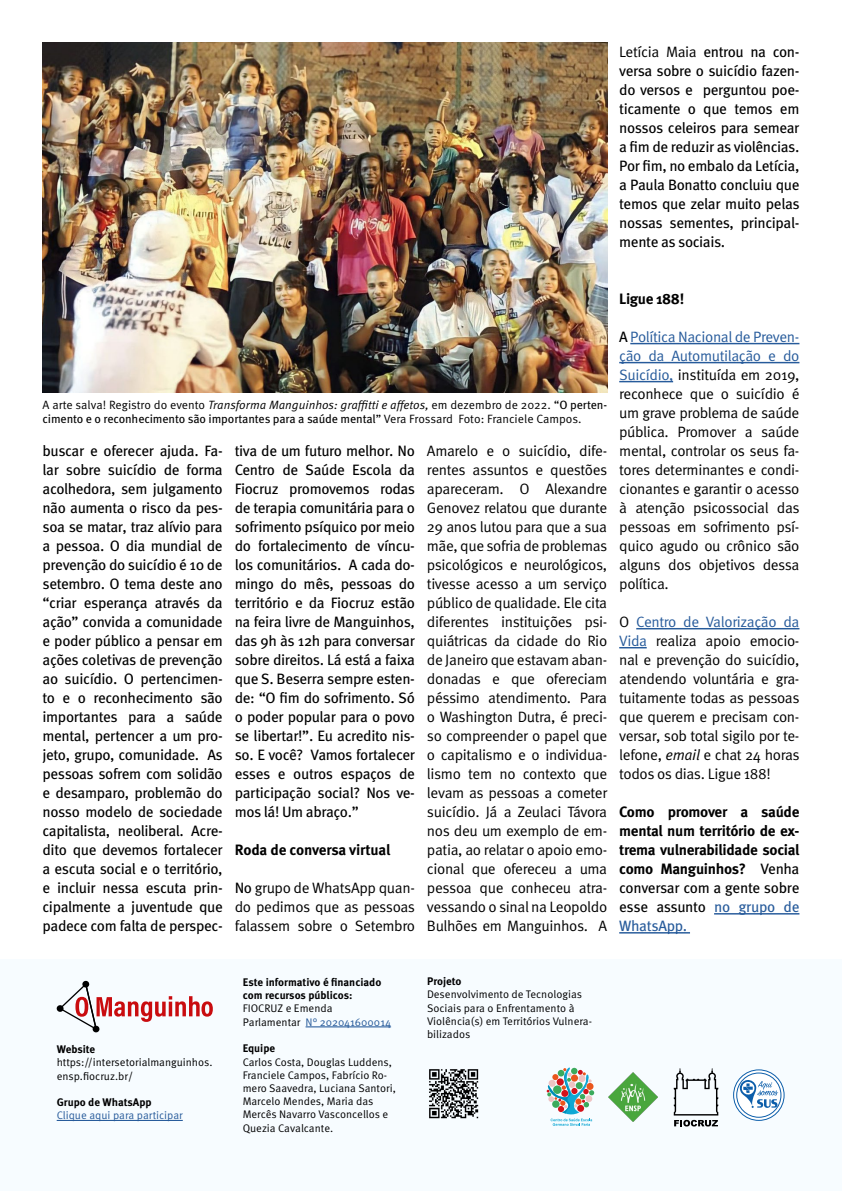
<style>
.page{position:relative;width:842px;height:1191px;background:#fff}
.page>*{position:absolute;margin:0;border:0;box-sizing:border-box;transform-origin:0 0}
.t1{font:15px/19px "Meta Pro";letter-spacing:-.025em;color:#000;text-align:justify}
.t2{font:15px/19px "Meta Pro Norm";letter-spacing:-.025em;color:#000;text-align:justify}
.t3{font:700 15px/19px "Meta Pro";letter-spacing:-.02em;color:#000;text-align:justify}
.t4{font:12px "Meta Pro Norm";color:#000}
.t5{font:12px "Meta Pro";letter-spacing:-.01em;color:#000}
.t6{font:11px/13.2px "Meta Pro Norm";color:#000}
.t7{font:700 11px/13.2px "Meta Pro";color:#000}
.t8{font:11px "Meta Pro Norm";color:#275b9b}
.s1{font-family:"Meta Pro Norm"}
.s2{font-family:"Meta Pro Norm Ita"}
.s3{font-family:"Meta Pro"}
.s4{color:#275b9b}
.s5{font-weight:400}
.s6{font-weight:400;color:#275b9b}
</style>
<div class="page">
<div style="left:0;top:960px;width:842px;height:231px;background:#f7fcff"></div>
<hr style="left:57px;top:1119px;width:126px;height:2px;background:#275b9b">
<svg style="left:57px;top:980px;width:156px;height:52px"></svg>
<hr style="left:306px;top:1026px;width:85px;height:1px;background:#275b9b">
<svg style="left:547px;top:1067px;width:47px;height:58px"></svg>
<svg style="left:674px;top:1068px;width:44px;height:58px"></svg>
<img style="left:609px;top:1072px;width:49px;height:49px">
<svg style="left:734px;top:1069px;width:50px;height:51px"></svg>
<div style="left:733px;top:1069px;width:51px;height:51px;border:1px solid #0c5eaa;border-radius:50%"></div>
<div style="left:737px;top:1073px;width:44px;height:44px;background:#fff;border-radius:50%"></div>
<div style="left:736px;top:1072px;width:45px;height:45px;border:1px solid #0c5eaa;border-radius:50%"></div>
<svg style="left:740px;top:1079px;width:38px;height:29px"></svg>
<img style="left:429px;top:1069px;width:50px;height:50px">
<hr style="left:630px;top:343px;width:169px;height:1px;background:#275b9b">
<hr style="left:619px;top:362px;width:180px;height:1px;background:#275b9b">
<hr style="left:619px;top:381px;width:54px;height:1px;background:#275b9b">
<hr style="left:636px;top:628px;width:163px;height:1px;background:#275b9b">
<svg style="left:619px;top:647px;width:28px;height:1px"></svg>
<hr style="left:714px;top:913px;width:85px;height:1px;background:#275b9b">
<hr style="left:619px;top:932px;width:71px;height:1px;background:#275b9b">
<img style="left:43px;top:43px;width:564px;height:350px">
<p class="t1" style="left:619px;top:41px;width:182px"><span class="s1">Letícia Maia</span> entrou na con&shy;versa sobre o suicídio fazen&shy;do versos e perguntou poe&shy;ticamente o que temos em nossos celeiros para semear a fim de reduzir as violências.<br>Por fim, no embalo da Letícia, a Paula Bonatto concluiu que temos que zelar muito pelas nossas sementes, principal&shy;mente as sociais.</p>
<p class="t4" style="left:43px;top:396px;width:566px">A arte salva! Registro do evento <span class="s2">Transforma Manguinhos: graffitti e affetos,</span> em dezembro de 2022. “<span class="s3">O perten-</span></p>
<p class="t5" style="left:43px;top:410px;width:541px">cimento e o reconhecimento são importantes para a saúde mental<span class="s1">” Vera Frossard Foto: Franciele Campos.</span></p>
<p class="t1" style="left:43px;top:440px;width:182px">buscar e oferecer ajuda. Fa&shy;lar sobre suicídio de forma acolhedora, sem julgamento não aumenta o risco da pes&shy;soa se matar, traz alívio para a pessoa. O dia mundial de prevenção do suicídio é 10 de setembro. O tema deste ano “criar esperança através da ação” convida a comunidade e poder público a pensar em ações coletivas de prevenção ao suicídio. O pertencimen&shy;to e o reconhecimento são importantes para a saúde mental, pertencer a um pro&shy;jeto, grupo, comunidade. As pessoas sofrem com solidão e desamparo, problemão do nosso modelo de sociedade capitalista, neoliberal. Acre&shy;dito que devemos fortalecer a escuta social e o território, e incluir nessa escuta prin&shy;cipalmente a juventude que padece com falta de perspec-</p>
<p class="t1" style="left:235px;top:440px;width:182px">tiva de um futuro melhor. No Centro de Saúde Escola da Fiocruz promovemos rodas de terapia comunitária para o sofrimento psíquico por meio do fortalecimento de víncu&shy;los comunitários. A cada do&shy;mingo do mês, pessoas do território e da Fiocruz estão na feira livre de Manguinhos, das 9h às 12h para conversar sobre direitos. Lá está a faixa que S. Beserra sempre esten&shy;de: “O fim do sofrimento. Só o poder popular para o povo se libertar!”. Eu acredito nis&shy;so. E você? Vamos fortalecer esses e outros espaços de participação social? Nos ve&shy;mos lá! Um abraço.”</p>
<p class="t3" style="left:235px;top:839px;width:157px">Roda de conversa virtual</p>
<p class="t2" style="left:235px;top:877px;width:182px"><span class="s3">No</span> grupo de WhatsApp quan&shy;do pedimos que as pessoas falassem sobre o Setembro</p>
<p class="t2" style="left:427px;top:440px;width:182px">Amarelo e o suicídio, dife&shy;rentes assuntos e questões apareceram. O Alexandre Genovez relatou que durante 29 anos lutou para que a sua mãe, que sofria de problemas psicológicos e neurológicos, tivesse acesso a um serviço público de qualidade. Ele cita diferentes instituições psi&shy;quiátricas da cidade do Rio de Janeiro que estavam aban&shy;donadas e que ofereciam péssimo atendimento. Para o Washington Dutra, é preci&shy;so compreender o papel que o capitalismo e o individua&shy;lismo tem no contexto que levam as pessoas a cometer suicídio. Já a Zeulaci Távora nos deu um exemplo de em&shy;patia, ao relatar o apoio emo&shy;cional que ofereceu a uma pessoa que conheceu atra&shy;vessando o sinal na Leopoldo Bulhões em Manguinhos. A</p>
<p class="t3" style="left:619px;top:288px;width:67px">Ligue 188!</p>
<p class="t2" style="left:619px;top:326px;width:182px"><span class="s3">A</span> <span class="s4">Política Nacional de Preven&shy;ção da Automutilação e do Suicídio,</span> instituída em 2019, reconhece que o suicídio é um grave problema de saúde pública. Promover a saúde mental, controlar os seus fa&shy;tores determinantes e condi&shy;cionantes e garantir o acesso à atenção psicossocial das pessoas em sofrimento psí&shy;quico agudo ou crônico são alguns dos objetivos dessa política.</p>
<p class="t2" style="left:619px;top:611px;width:182px">O <span class="s4">Centro de Valorização da Vida</span> realiza apoio emocio&shy;nal e prevenção do suicídio, atendendo voluntária e gra&shy;tuitamente todas as pessoas que querem e precisam con&shy;versar, sob total sigilo por te&shy;lefone, <span class="s2">email</span> e chat 24 horas todos os dias. Ligue 188!</p>
<p class="t3" style="left:619px;top:801px;width:182px">Como promover a saúde mental num território de ex&shy;trema vulnerabilidade social como Manguinhos? <span class="s5">Venha conversar com a gente sobre esse assunto</span> <span class="s6">no grupo de WhatsApp.</span></p>
<p class="t7" style="left:57px;top:1042px;width:40px">Website</p>
<p class="t6" style="left:57px;top:1055px;width:157px">https://intersetorialmanguinhos. ensp.fiocruz.br/</p>
<p class="t7" style="left:57px;top:1094px;width:97px">Grupo de WhatsApp</p>
<p class="t8" style="left:57px;top:1107px;width:128px">Clique aqui para participar</p>
<p class="t7" style="left:243px;top:974px;width:140px">Este informativo é financiado com recursos públicos:</p>
<p class="t6" style="left:243px;top:1001px;width:150px">FIOCRUZ e Emenda<br>Parlamentar <span class="s4">N° 202041600014</span></p>
<p class="t7" style="left:243px;top:1041px;width:34px">Equipe</p>
<p class="t6" style="left:243px;top:1054px;width:155px">Carlos Costa, Douglas Luddens,<br>Franciele Campos, Fabrício Ro&shy;mero Saavedra, Luciana Santori,<br>Marcelo Mendes, Maria das<br>Mercês Navarro Vasconcellos e<br>Quezia Cavalcante.</p>
<p class="t7" style="left:427px;top:974px;width:36px">Projeto</p>
<p class="t6" style="left:427px;top:987px;width:167px">Desenvolvimento de Tecnologias<br>Sociais para o Enfrentamento à<br>Violência(s) em Territórios Vulnera&shy;bilizados</p>
</div>
